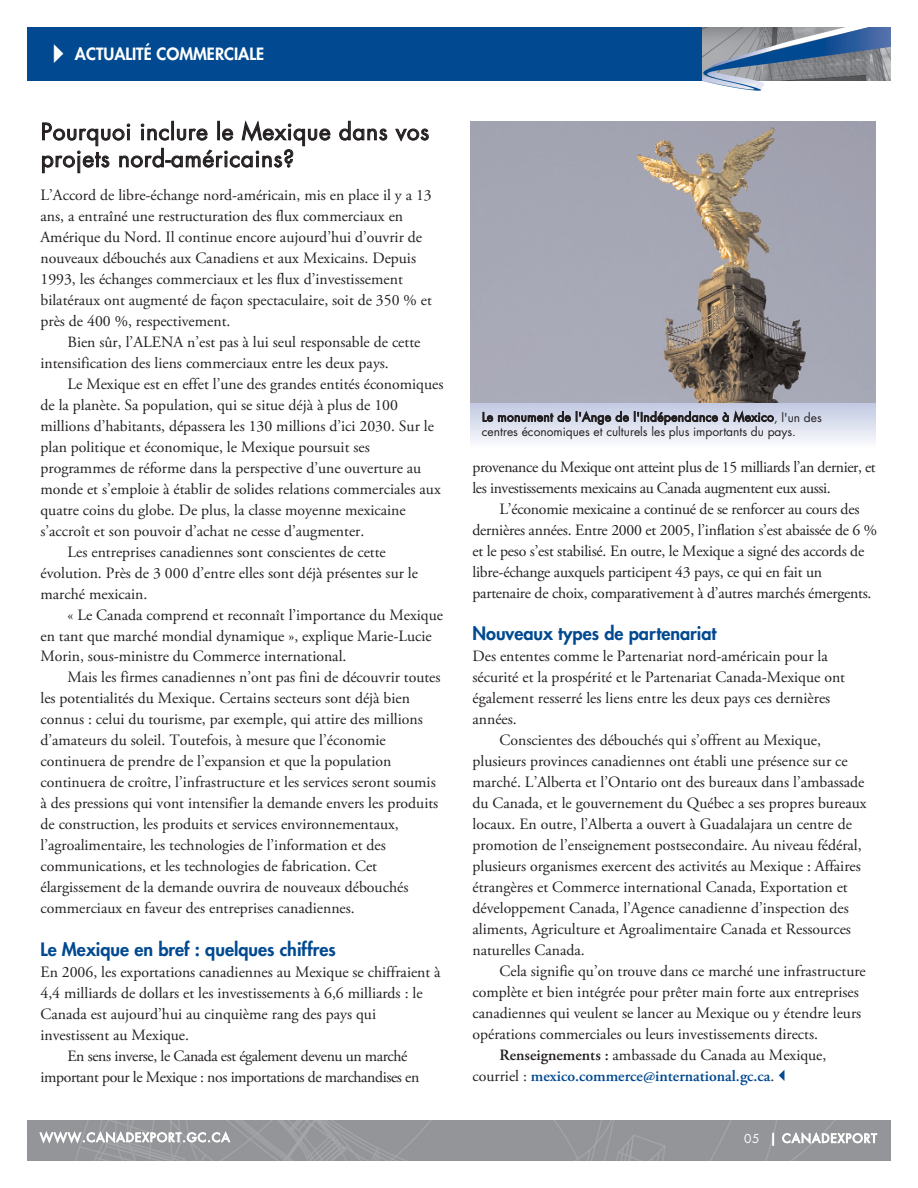
<style>
.page{position:relative;width:918px;height:1188px;background:#fff}
.page>*{position:absolute;margin:0;border:0;box-sizing:border-box;transform-origin:0 0}
.t1{font:22.5px/27px "Futura LT";letter-spacing:.03em;color:#231f20}
.t2{font:800 18px "Futura LT";color:#014990}
.t3{font:800 16.5px "Futura LT";color:#fff}
.t4{font:15.75px/21px "Adobe Garamond Pro";color:#231f20}
.t5{font:15.75px/21px "Adobe Garamond Pro";letter-spacing:-.025em;color:#231f20}
.t6{font:600 15.75px "Adobe Garamond Pro";color:#014990}
.t7{font:12px/14.5px "Futura LT";color:#231f20}
.t8{font:12px "Futura LT";letter-spacing:.08em;color:#fff}
.s1{font-weight:600}
.s2{font-weight:400;color:#231f20}
</style>
<div class="page">
<div style="left:27px;top:27px;width:864px;height:54px;background:#014990"></div>
<svg style="left:702px;top:27px;width:189px;height:64px"></svg>
<img style="left:28px;top:1120px;width:863px;height:41px">
<img style="left:470px;top:122px;width:405px;height:281px">
<div style="left:470px;top:403px;width:405px;height:45px;background:#c3c9e2"></div>
<div style="left:470px;top:407px;width:405px;height:41px;background:#c7cde4"></div>
<div style="left:470px;top:410px;width:405px;height:38px;background:#cbd1e6"></div>
<div style="left:470px;top:414px;width:405px;height:34px;background:#cfd5e8"></div>
<div style="left:470px;top:417px;width:405px;height:31px;background:#d3d9eb"></div>
<div style="left:470px;top:421px;width:405px;height:27px;background:#d8dded"></div>
<div style="left:470px;top:424px;width:405px;height:24px;background:#dde1ee"></div>
<div style="left:470px;top:427px;width:405px;height:21px;background:#e1e4f0"></div>
<div style="left:470px;top:430px;width:405px;height:18px;background:#e5e8f2"></div>
<div style="left:470px;top:433px;width:405px;height:15px;background:#eaecf4"></div>
<div style="left:470px;top:436px;width:405px;height:12px;background:#edf0f7"></div>
<div style="left:470px;top:439px;width:405px;height:9px;background:#f1f3f8"></div>
<div style="left:470px;top:442px;width:405px;height:6px;background:#f5f7fa"></div>
<hr style="left:470px;top:445px;width:405px;height:3px;background:#fafbfc">
<p class="t3" style="left:75px;top:46px;width:191px">ACTUALITÉ COMMERCIALE</p>
<h1 class="t1" style="left:41px;top:120px;width:390px">Pourquoi inclure le Mexique dans vos projets nord-américains?</h1>
<p class="t4" style="left:40px;top:185px;width:393px">L’Accord de libre-échange nord-américain, mis en place il y a 13 ans, a entraîné une restructuration des flux commerciaux en Amérique du Nord. Il continue encore aujourd’hui d’ouvrir de nouveaux débouchés aux Canadiens et aux Mexicains. Depuis 1993, les échanges commerciaux et les flux d’investissement bilatéraux ont augmenté de façon spectaculaire, soit de 350 % et près de 400 %, respectivement.</p>
<p class="t4" style="left:40px;top:332px;width:381px;text-indent:27px">Bien sûr, l’ALENA n’est pas à lui seul responsable de cette intensification des liens commerciaux entre les deux pays.</p>
<p class="t4" style="left:68px;top:374px;width:378px">Le Mexique est en effet l’une des grandes entités économiques</p>
<p class="t4" style="left:40px;top:395px;width:359px">de la planète. Sa population, qui se situe déjà à plus de 100</p>
<p class="t4" style="left:40px;top:416px;width:395px">millions d’habitants, dépassera les 130 millions d’ici 2030. Sur le</p>
<p class="t4" style="left:40px;top:437px;width:331px">plan politique et économique, le Mexique poursuit ses</p>
<p class="t4" style="left:40px;top:458px;width:382px">programmes de réforme dans la perspective d’une ouverture au</p>
<p class="t4" style="left:40px;top:479px;width:402px">monde et s’emploie à établir de solides relations commerciales aux</p>
<p class="t4" style="left:40px;top:500px;width:367px">quatre coins du globe. De plus, la classe moyenne mexicaine</p>
<p class="t4" style="left:40px;top:521px;width:325px">s’accroît et son pouvoir d’achat ne cesse d’augmenter.</p>
<p class="t4" style="left:68px;top:542px;width:320px">Les entreprises canadiennes sont conscientes de cette</p>
<p class="t4" style="left:40px;top:563px;width:379px">évolution. Près de 3 000 d’entre elles sont déjà présentes sur le</p>
<p class="t4" style="left:40px;top:584px;width:108px">marché mexicain.</p>
<p class="t4" style="left:68px;top:605px;width:377px">« Le Canada comprend et reconnaît l’importance du Mexique</p>
<p class="t4" style="left:40px;top:626px;width:393px">en tant que marché mondial dynamique », explique Marie-Lucie</p>
<p class="t4" style="left:40px;top:647px;width:307px">Morin, sous-ministre du Commerce international.</p>
<p class="t4" style="left:68px;top:668px;width:375px">Mais les firmes canadiennes n’ont pas fini de découvrir toutes</p>
<p class="t4" style="left:40px;top:689px;width:371px">les potentialités du Mexique. Certains secteurs sont déjà bien</p>
<p class="t4" style="left:40px;top:710px;width:384px">connus : celui du tourisme, par exemple, qui attire des millions</p>
<p class="t4" style="left:40px;top:731px;width:347px">d’amateurs du soleil. Toutefois, à mesure que l’économie</p>
<p class="t4" style="left:40px;top:752px;width:352px">continuera de prendre de l’expansion et que la population</p>
<p class="t4" style="left:40px;top:773px;width:397px">continuera de croître, l’infrastructure et les services seront soumis</p>
<p class="t4" style="left:40px;top:794px;width:399px">à des pressions qui vont intensifier la demande envers les produits</p>
<p class="t4" style="left:40px;top:815px;width:360px">de construction, les produits et services environnementaux,</p>
<p class="t4" style="left:40px;top:836px;width:347px">l’agroalimentaire, les technologies de l’information et des</p>
<p class="t4" style="left:40px;top:857px;width:338px">communications, et les technologies de fabrication. Cet</p>
<p class="t4" style="left:40px;top:878px;width:369px">élargissement de la demande ouvrira de nouveaux débouchés</p>
<p class="t4" style="left:40px;top:899px;width:316px">commerciaux en faveur des entreprises canadiennes.</p>
<p class="t2" style="left:40px;top:941px;width:297px">Le Mexique en bref : quelques chiffres</p>
<p class="t4" style="left:40px;top:962px;width:402px">En 2006, les exportations canadiennes au Mexique se chiffraient à</p>
<p class="t4" style="left:40px;top:983px;width:384px">4,4 milliards de dollars et les investissements à 6,6 milliards : le</p>
<p class="t4" style="left:40px;top:1004px;width:337px">Canada est aujourd’hui au cinquième rang des pays qui</p>
<p class="t4" style="left:40px;top:1025px;width:150px">investissent au Mexique.</p>
<p class="t5" style="left:68px;top:1046px;width:342px">En sens inverse, le Canada est également devenu un marché</p>
<p class="t5" style="left:40px;top:1067px;width:380px">important pour le Mexique : nos importations de marchandises en</p>
<p class="t7" style="left:482px;top:411px;width:341px">Le monument de l'Ange de l'Indépendance à Mexico, l'un des centres économiques et culturels les plus importants du pays.</p>
<p class="t5" style="left:472px;top:458px;width:405px">provenance du Mexique ont atteint plus de 15 milliards l’an dernier, et les investissements mexicains au Canada augmentent eux aussi.</p>
<p class="t4" style="left:472px;top:500px;width:406px;text-indent:27px">L’économie mexicaine a continué de se renforcer au cours des dernières années. Entre 2000 et 2005, l’inflation s’est abaissée de 6 % et le peso s’est stabilisé. En outre, le Mexique a signé des accords de libre-échange auxquels participent 43 pays, ce qui en fait un partenaire de choix, comparativement à d’autres marchés émergents.</p>
<p class="t2" style="left:472px;top:625px;width:246px">Nouveaux types de partenariat</p>
<p class="t4" style="left:472px;top:647px;width:357px">Des ententes comme le Partenariat nord-américain pour la</p>
<p class="t4" style="left:472px;top:668px;width:374px">sécurité et la prospérité et le Partenariat Canada-Mexique ont</p>
<p class="t4" style="left:472px;top:689px;width:359px">également resserré les liens entre les deux pays ces dernières</p>
<p class="t4" style="left:472px;top:710px;width:46px">années.</p>
<p class="t4" style="left:500px;top:731px;width:323px">Conscientes des débouchés qui s’offrent au Mexique,</p>
<p class="t4" style="left:472px;top:752px;width:377px">plusieurs provinces canadiennes ont établi une présence sur ce</p>
<p class="t4" style="left:472px;top:773px;width:394px">marché. L’Alberta et l’Ontario ont des bureaux dans l’ambassade</p>
<p class="t4" style="left:472px;top:794px;width:396px">du Canada, et le gouvernement du Québec a ses propres bureaux</p>
<p class="t4" style="left:472px;top:815px;width:381px">locaux. En outre, l’Alberta a ouvert à Guadalajara un centre de</p>
<p class="t4" style="left:472px;top:836px;width:391px">promotion de l’enseignement postsecondaire. Au niveau fédéral,</p>
<p class="t4" style="left:472px;top:857px;width:390px">plusieurs organismes exercent des activités au Mexique : Affaires</p>
<p class="t4" style="left:472px;top:878px;width:377px">étrangères et Commerce international Canada, Exportation et</p>
<p class="t4" style="left:472px;top:899px;width:378px">développement Canada, l’Agence canadienne d’inspection des</p>
<p class="t4" style="left:472px;top:920px;width:380px">aliments, Agriculture et Agroalimentaire Canada et Ressources</p>
<p class="t4" style="left:472px;top:941px;width:114px">naturelles Canada.</p>
<p class="t4" style="left:500px;top:962px;width:368px">Cela signifie qu’on trouve dans ce marché une infrastructure</p>
<p class="t4" style="left:472px;top:983px;width:388px">complète et bien intégrée pour prêter main forte aux entreprises</p>
<p class="t4" style="left:472px;top:1004px;width:390px">canadiennes qui veulent se lancer au Mexique ou y étendre leurs</p>
<p class="t4" style="left:472px;top:1025px;width:347px">opérations commerciales ou leurs investissements directs.</p>
<p class="t4" style="left:500px;top:1046px;width:328px"><span class="s1">Renseignements :</span> ambassade du Canada au Mexique,</p>
<p class="t6" style="left:472px;top:1070px;width:303px"><span class="s2">courriel :</span> mexico.commerce@international.gc.ca<span class="s2">.</span></p>
<p class="t8" style="left:40px;top:1132px;width:191px">WWW.CANADEXPORT.GC.CA</p>
<p class="t8" style="left:744px;top:1133px;width:134px">05 | CANADEXPORT</p>
</div>
